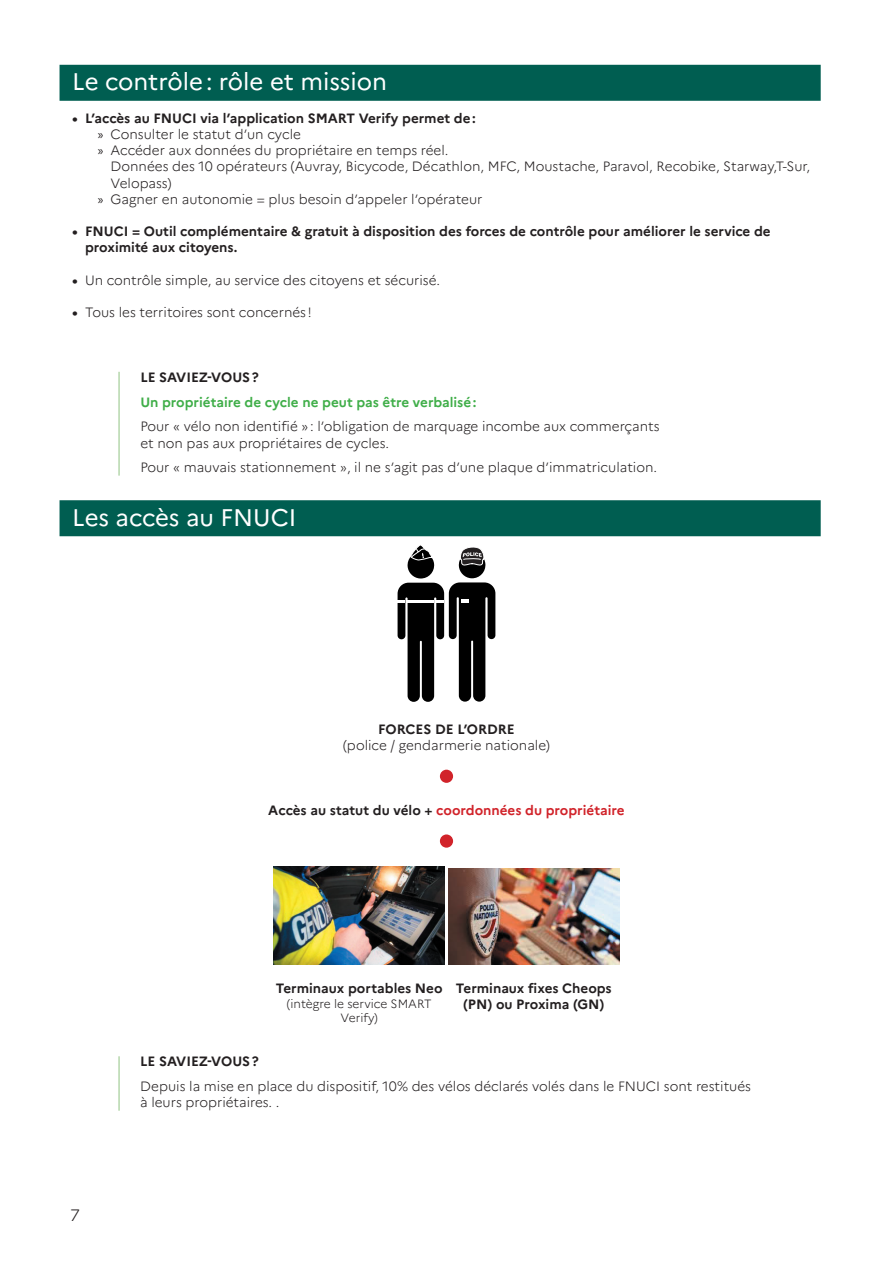
<style>
.page{position:relative;width:893px;height:1263px;background:#fff}
.page>*{position:absolute;margin:0;border:0;box-sizing:border-box;transform-origin:0 0}
.t1{font:24px "Marianne";color:#fff}
.t2{font:300 16.5px "Marianne";color:#231f20}
.t3{font:300 13.5px/16.2px "Marianne";color:#231f20}
.t4{font:700 13.5px/16.2px "Marianne";color:#231f20}
.t5{font:700 13.5px "Marianne";color:#d1232a}
.t6{font:700 13.5px "Marianne";color:#40ae49}
.t7{font:300 12px/14.4px "Marianne";color:#231f20;text-align:center}
.s1{font-weight:700}
.s2{font-family:"Myriad Pro";font-weight:400}
.s3{color:#231f20}
</style>
<div class="page">
<div style="left:60px;top:65px;width:761px;height:36px;background:#005e51"></div>
<hr style="left:118px;top:372px;width:2px;height:104px;background:#b5d7ac">
<div style="left:60px;top:500px;width:761px;height:36px;background:#005e51"></div>
<hr style="left:118px;top:1056px;width:2px;height:55px;background:#b5d7ac">
<svg style="left:398px;top:545px;width:97px;height:157px"></svg>
<div style="left:440px;top:770px;width:13px;height:13px;background:#d1232a;border-radius:50%"></div>
<div style="left:440px;top:834px;width:13px;height:14px;background:#d1232a;border-radius:50%"></div>
<img style="left:274px;top:866px;width:171px;height:98px">
<img style="left:448px;top:868px;width:171px;height:96px">
<h1 class="t1" style="left:72px;top:67px;width:316px">Le contrôle: rôle et mission</h1>
<p class="t3" style="left:98px;top:110px;width:380px;text-indent:-26px"><span class="s1">• L’accès au FNUCI via l’application SMART Verify permet de: </span><span class="s2">»</span> Consulter le statut d’un cycle<br><span class="s2">»</span> Accéder aux données du propriétaire en temps réel.</p>
<p class="t3" style="left:111px;top:158px;width:701px">Données des 10 opérateurs (Auvray, Bicycode, Décathlon, MFC, Moustache, Paravol, Recobike, Starway,T-Sur,</p>
<p class="t3" style="left:111px;top:175px;width:62px">Velopass)</p>
<p class="t3" style="left:98px;top:191px;width:386px"><span class="s2">»</span> Gagner en autonomie = plus besoin d’appeler l’opérateur</p>
<p class="t4" style="left:85px;top:223px;width:687px;text-indent:-13px">• FNUCI = Outil complémentaire &amp; gratuit à disposition des forces de contrôle pour améliorer le service de proximité aux citoyens.</p>
<p class="t3" style="left:72px;top:272px;width:369px"><span class="s1">•</span> Un contrôle simple, au service des citoyens et sécurisé.</p>
<p class="t3" style="left:72px;top:304px;width:241px"><span class="s1">•</span> Tous les territoires sont concernés !</p>
<p class="t4" style="left:140px;top:369px;width:120px">LE SAVIEZ-VOUS?</p>
<p class="t6" style="left:140px;top:394px;width:338px">Un propriétaire de cycle ne peut pas être verbalisé:</p>
<p class="t3" style="left:140px;top:418px;width:521px">Pour « vélo non identifié »: l’obligation de marquage incombe aux commerçants et non pas aux propriétaires de cycles.</p>
<p class="t3" style="left:140px;top:459px;width:518px">Pour « mauvais stationnement », il ne s’agit pas d’une plaque d’immatriculation.</p>
<h1 class="t1" style="left:72px;top:503px;width:226px">Les accès au FNUCI</h1>
<p class="t4" style="left:378px;top:721px;width:138px">FORCES DE L’ORDRE</p>
<p class="t3" style="left:343px;top:737px;width:208px">(police / gendarmerie nationale)</p>
<p class="t5" style="left:268px;top:802px;width:358px"><span class="s3">Accès au statut du vélo +</span> coordonnées du propriétaire</p>
<p class="t4" style="left:276px;top:980px;width:168px">Terminaux portables Neo</p>
<p class="t7" style="left:287px;top:996px;width:146px">(intègre le service SMART<br>Verify)</p>
<p class="t4" style="left:456px;top:980px;width:157px;text-align:center">Terminaux fixes Cheops (PN) ou Proxima (GN)</p>
<p class="t2" style="left:70px;top:1205px;width:11px">7</p>
<p class="t4" style="left:140px;top:1053px;width:120px">LE SAVIEZ-VOUS?</p>
<p class="t3" style="left:140px;top:1078px;width:612px">Depuis la mise en place du dispositif, 10% des vélos déclarés volés dans le FNUCI sont restitués à leurs propriétaires. .</p>
</div>
